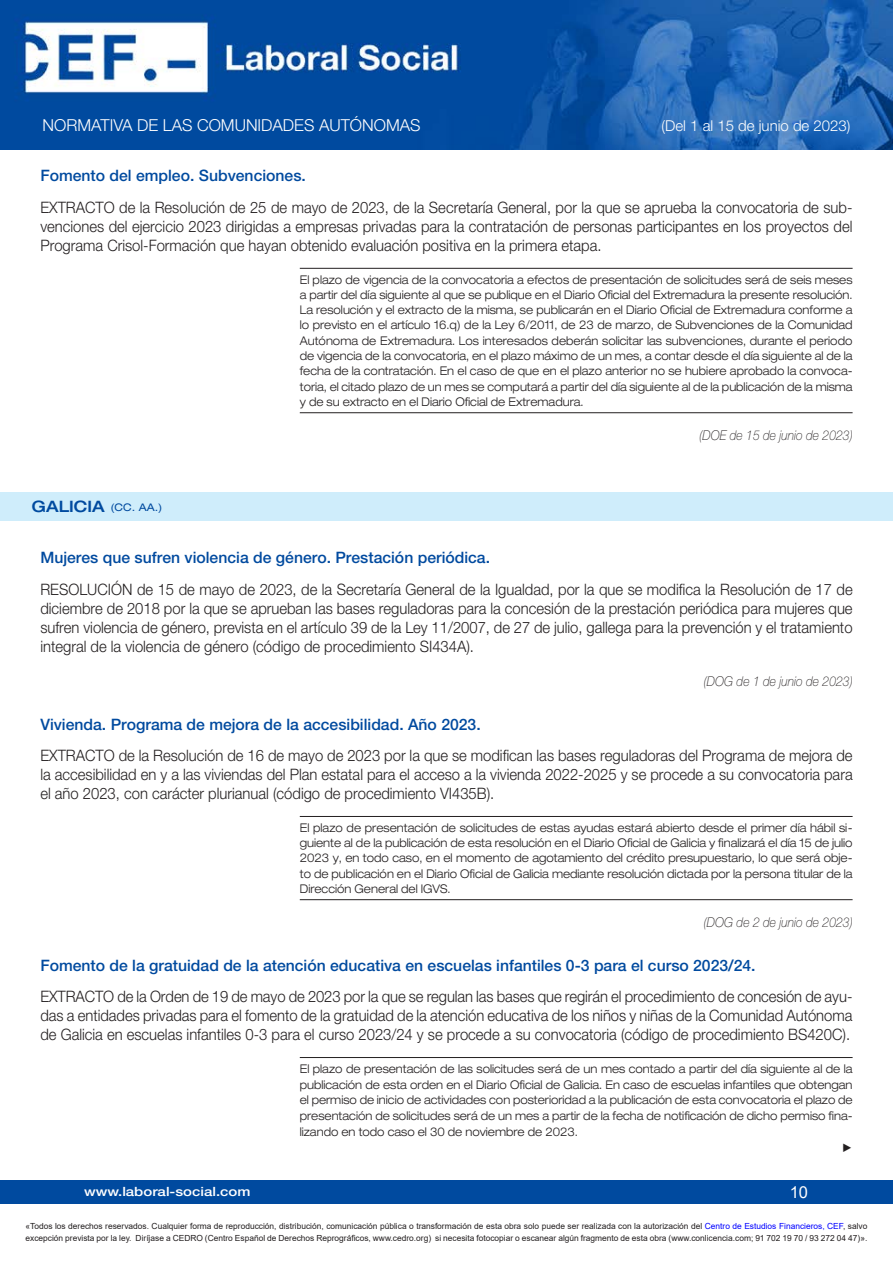
<style>
.page{position:relative;width:893px;height:1263px;background:#fff}
.page>*{position:absolute;margin:0;border:0;box-sizing:border-box;transform-origin:0 0}
.t1{font:300 16.5px "Helvetica Neue LT Std";color:#fff}
.t2{font:16.5px "Arial";color:#fff}
.Contenido{font:300 15.75px/19px "Helvetica Neue LT Std";color:#231f20;text-align:justify;scale:.94 1}
.Título-cabecera{font:500 15.75px "Helvetica Neue LT Std";color:#004a9f}
.t3{font:300 15px "Helvetica Neue LT Std";color:#fff}
.publicación{font:italic 100 13.5px "Helvetica Neue LT Std";color:#231f20;scale:.9 1}
.t4{font:500 12.75px "Helvetica Neue LT Std";color:#fff;scale:1.18 1}
.Plazo{font:300 expanded 12px/15.3px "Helvetica Neue LT Std";color:#231f20;text-align:justify;scale:.92 1}
.plazo_primero{font:300 expanded 12px/15.8px "Helvetica Neue LT Std";color:#231f20;text-align:justify;scale:.92 1}
.a__plazo{font:12px "Times New Roman";color:#231f20;scale:.92 1}
.Comunidades_division{font:expanded 10.5px "Helvetica Neue LT Std";color:#004a9f}
.t5{font:8.4px/12px "Arial";color:#231f20}
.s1{font-weight:500;font-size:15.75px}
.s2{color:#00f}
</style>
<div class="page">
<div style="left:0;top:1180px;width:893px;height:23px;background:#004a9f"></div>
<img style="left:0;top:0;width:893px;height:149px">
<hr style="left:300px;top:268px;width:553px;height:1px;background:#231f20">
<hr style="left:300px;top:412px;width:553px;height:1px;background:#231f20">
<hr style="left:300px;top:816px;width:553px;height:1px;background:#231f20">
<hr style="left:300px;top:899px;width:553px;height:1px;background:#231f20">
<hr style="left:300px;top:1057px;width:553px;height:1px;background:#231f20">
<div style="left:0;top:493px;width:893px;height:28px;background:#cfedfb"></div>
<p class="t1" style="left:43px;top:115px;width:379px">NORMATIVA DE LAS COMUNIDADES AUTÓNOMAS</p>
<p class="t3" style="left:662px;top:117px;width:190px">(Del 1 al 15 de junio de 2023)</p>
<p class="Título-cabecera" style="left:40px;top:166px;width:267px">Fomento del empleo. Subvenciones.</p>
<p class="Contenido" style="left:40px;top:198px;width:865px">EXTRACTO de la Resolución de 25 de mayo de 2023, de la Secretaría General, por la que se aprueba la convocatoria de sub&shy;venciones del ejercicio 2023 dirigidas a empresas privadas para la contratación de personas participantes en los proyectos del Programa Crisol-Formación que hayan obtenido evaluación positiva en la primera etapa.</p>
<p class="Plazo" style="left:300px;top:271px;width:602px">El plazo de vigencia de la convocatoria a efectos de presentación de solicitudes será de seis meses a partir del día siguiente al que se publique en el Diario Oficial del Extremadura la presente resolución.<br>La resolución y el extracto de la misma, se publicarán en el Diario Oficial de Extremadura conforme a lo previsto en el artículo 16.q) de la Ley 6/2011, de 23 de marzo, de Subvenciones de la Comunidad Autónoma de Extremadura. Los interesados deberán solicitar las subvenciones, durante el periodo de vigencia de la convocatoria, en el plazo máximo de un mes, a contar desde el día siguiente al de la fecha de la contratación. En el caso de que en el plazo anterior no se hubiere aprobado la convoca&shy;toria, el citado plazo de un mes se computará a partir del día siguiente al de la publicación de la misma y de su extracto en el Diario Oficial de Extremadura.</p>
<p class="publicación" style="left:699px;top:427px;width:172px">(DOE de 15 de junio de 2023)</p>
<p class="Comunidades_division" style="left:32px;top:501px;width:132px"><span class="s1">GALICIA</span> (CC. AA.)</p>
<p class="Título-cabecera" style="left:40px;top:548px;width:451px">Mujeres que sufren violencia de género. Prestación periódica.</p>
<p class="Contenido" style="left:40px;top:579px;width:866px">RESOLUCIÓN de 15 de mayo de 2023, de la Secretaría General de la Igualdad, por la que se modifica la Resolución de 17 de diciembre de 2018 por la que se aprueban las bases reguladoras para la concesión de la prestación periódica para mujeres que sufren violencia de género, prevista en el artículo 39 de la Ley 11/2007, de 27 de julio, gallega para la prevención y el tratamiento integral de la violencia de género (código de procedimiento SI434A).</p>
<p class="publicación" style="left:704px;top:673px;width:167px">(DOG de 1 de junio de 2023)</p>
<p class="Título-cabecera" style="left:40px;top:714px;width:442px">Vivienda. Programa de mejora de la accesibilidad. Año 2023.</p>
<p class="Contenido" style="left:40px;top:746px;width:866px">EXTRACTO de la Resolución de 16 de mayo de 2023 por la que se modifican las bases reguladoras del Programa de mejora de la accesibilidad en y a las viviendas del Plan estatal para el acceso a la vivienda 2022-2025 y se procede a su convocatoria para el año 2023, con carácter plurianual (código de procedimiento VI435B).</p>
<p class="Plazo" style="left:300px;top:820px;width:602px">El plazo de presentación de solicitudes de estas ayudas estará abierto desde el primer día hábil si&shy;guiente al de la publicación de esta resolución en el Diario Oficial de Galicia y finalizará el día 15 de julio 2023 y, en todo caso, en el momento de agotamiento del crédito presupuestario, lo que será obje&shy;to de publicación en el Diario Oficial de Galicia mediante resolución dictada por la persona titular de la Dirección General del IGVS.</p>
<p class="publicación" style="left:704px;top:914px;width:167px">(DOG de 2 de junio de 2023)</p>
<p class="Título-cabecera" style="left:40px;top:955px;width:717px">Fomento de la gratuidad de la atención educativa en escuelas infantiles 0-3 para el curso 2023/24.</p>
<p class="Contenido" style="left:40px;top:987px;width:865px">EXTRACTO de la Orden de 19 de mayo de 2023 por la que se regulan las bases que regirán el procedimiento de concesión de ayu&shy;das a entidades privadas para el fomento de la gratuidad de la atención educativa de los niños y niñas de la Comunidad Autónoma de Galicia en escuelas infantiles 0-3 para el curso 2023/24 y se procede a su convocatoria (código de procedimiento BS420C).</p>
<p class="plazo_primero" style="left:300px;top:1060px;width:602px">El plazo de presentación de las solicitudes será de un mes contado a partir del día siguiente al de la publicación de esta orden en el Diario Oficial de Galicia. En caso de escuelas infantiles que obtengan el permiso de inicio de actividades con posterioridad a la publicación de esta convocatoria el plazo de presentación de solicitudes será de un mes a partir de la fecha de notificación de dicho permiso fina&shy;lizando en todo caso el 30 de noviembre de 2023.</p>
<p class="a__plazo" style="left:842px;top:1139px;width:13px">►</p>
<p class="t4" style="left:84px;top:1184px;width:143px">www.laboral-social.com</p>
<p class="t2" style="left:790px;top:1180px;width:20px">10</p>
<p class="t5" style="left:26px;top:1220px;width:843px">«Todos los derechos reservados. Cualquier forma de reproducción, distribución, comunicación pública o transformación de esta obra solo puede ser realizada con la autorización del <span class="s2">Centro de Estudios Financieros, CEF</span>, salvo excepción prevista por la ley. Diríjase a CEDRO (Centro Español de Derechos Reprográficos, www.cedro.org) si necesita fotocopiar o escanear algún fragmento de esta obra (www.conlicencia.com; 91 702 19 70 / 93 272 04 47)».</p>
</div>
